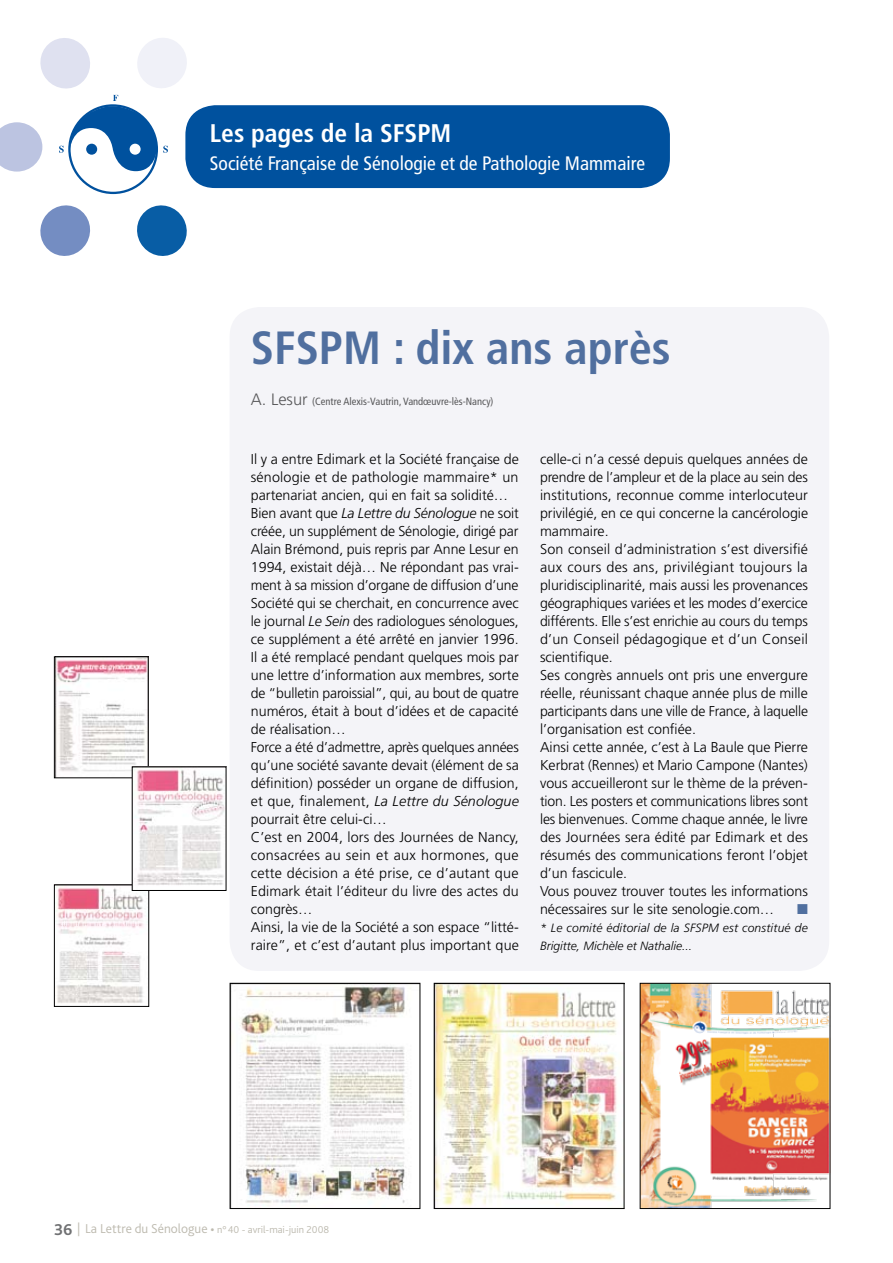
<style>
.page{position:relative;width:893px;height:1263px;background:#fff}
.page>*{position:absolute;margin:0;border:0;box-sizing:border-box;transform-origin:0 0}
.t1{font:700 condensed 46.5px "Frutiger LT Std";color:#506f9f}
.t2{font:700 condensed 25.5px "Frutiger LT Std";color:#fff}
.t3{font:condensed 19.5px "Frutiger LT Std";color:#fff}
.t4{font:300 14.25px/18px "Frutiger LT Std";color:#000}
.t5{font:14.25px "Zapf Dingbats Std";color:#506f9f}
.t6{font:italic 300 12px/18px "Frutiger LT Std";letter-spacing:.015em;color:#000}
.t7{font:condensed 10.5px "Frutiger LT Std";color:#58585a}
.t8{font:300 10.5px "Bliss Pro";color:#bdbaaf}
.s1{font-weight:300;font-stretch:normal;font-size:16.5px}
.s2{font-style:italic}
.s3{font-weight:700;font-size:16.5px;color:#707173}
.s4{font-size:13.5px}
</style>
<div class="page">
<svg style="left:40px;top:205px;width:51px;height:51px"></svg>
<svg style="left:137px;top:205px;width:50px;height:51px"></svg>
<div style="left:230px;top:307px;width:599px;height:664px;background:#f4f4f8;border-radius:30px"></div>
<svg style="left:0;top:38px;width:190px;height:157px"></svg>
<div style="left:185px;top:105px;width:485px;height:83px;background:#00519e;border-radius:30px"></div>
<img style="left:56px;top:886px;width:88px;height:118px">
<div style="left:54px;top:884px;width:95px;height:123px;border:1px solid #000"></div>
<img style="left:56px;top:658px;width:91px;height:118px">
<div style="left:54px;top:656px;width:95px;height:122px;border:1px solid #000"></div>
<img style="left:240px;top:985px;width:171px;height:218px">
<div style="left:230px;top:983px;width:190px;height:226px;border:1px solid #000"></div>
<img style="left:436px;top:985px;width:181px;height:222px">
<div style="left:434px;top:983px;width:190px;height:226px;border:1px solid #000"></div>
<img style="left:642px;top:985px;width:186px;height:222px">
<div style="left:640px;top:983px;width:190px;height:226px;border:1px solid #000"></div>
<img style="left:134px;top:768px;width:90px;height:121px">
<div style="left:132px;top:766px;width:94px;height:125px;border:1px solid #000"></div>
<h2 class="t2" style="left:210px;top:118px;width:243px">Les pages de la SFSPM</h2>
<h3 class="t3" style="left:210px;top:152px;width:437px">Société Française de Sénologie et de Pathologie Mammaire</h3>
<h1 class="t1" style="left:251px;top:320px;width:421px">SFSPM : dix ans après</h1>
<p class="t7" style="left:251px;top:395px;width:244px"><span class="s1">A. Lesur</span> (Centre Alexis-Vautrin, Vandœuvre-lès-Nancy)</p>
<p class="t4" style="left:251px;top:450px;width:270px">Il y a entre Edimark et la Société française de sénologie et de pathologie mammaire* un partenariat ancien, qui en fait sa solidité… Bien avant que <span class="s2">La Lettre du Sénologue</span> ne soit créée, un supplément de Sénologie, dirigé par Alain Brémond, puis repris par Anne Lesur en 1994, existait déjà… Ne répondant pas vrai&shy;ment à sa mission d’organe de diffusion d’une Société qui se cherchait, en concurrence avec le journal <span class="s2">Le Sein</span> des radiologues sénologues, ce supplément a été arrêté en janvier 1996.<br>Il a été remplacé pendant quelques mois par une lettre d’information aux membres, sorte de “bulletin paroissial”, qui, au bout de quatre numéros, était à bout d’idées et de capacité de réalisation…<br>Force a été d’admettre, après quelques années qu’une société savante devait (élément de sa définition) posséder un organe de diffusion, et que, finalement, <span class="s2">La Lettre du Sénologue </span>pourrait être celui-ci…<br>C’est en 2004, lors des Journées de Nancy, consacrées au sein et aux hormones, que cette décision a été prise, ce d’autant que Edimark était l’éditeur du livre des actes du congrès…<br>Ainsi, la vie de la Société a son espace “litté&shy;raire”, et c’est d’autant plus important que</p>
<p class="t4" style="left:540px;top:450px;width:270px">celle-ci n’a cessé depuis quelques années de prendre de l’ampleur et de la place au sein des institutions, reconnue comme interlocuteur privilégié, en ce qui concerne la cancérologie mammaire.<br>Son conseil d’administration s’est diversifié aux cours des ans, privilégiant toujours la pluridisciplinarité, mais aussi les provenances géographiques variées et les modes d’exercice différents. Elle s’est enrichie au cours du temps d’un Conseil pédagogique et d’un Conseil scientifique.<br>Ses congrès annuels ont pris une envergure réelle, réunissant chaque année plus de mille participants dans une ville de France, à laquelle l’organisation est confiée.<br>Ainsi cette année, c’est à La Baule que Pierre Kerbrat (Rennes) et Mario Campone (Nantes) vous accueilleront sur le thème de la préven&shy;tion. Les posters et communications libres sont les bienvenues. Comme chaque année, le livre des Journées sera édité par Edimark et des résumés des communications feront l’objet d’un fascicule.<br>Vous pouvez trouver toutes les informations nécessaires sur le site senologie.com…</p>
<p class="t5" style="left:797px;top:902px;width:12px">■</p>
<p class="t6" style="left:540px;top:918px;width:269px">* Le comité éditorial de la SFSPM est constitué de<br>Brigitte, Michèle et Nathalie...</p>
<p class="t8" style="left:54px;top:1223px;width:277px"><span class="s3">36</span> <span class="s4">| La Lettre du Sénologue •</span> n°40 - avril-mai-juin 2008</p>
</div>
